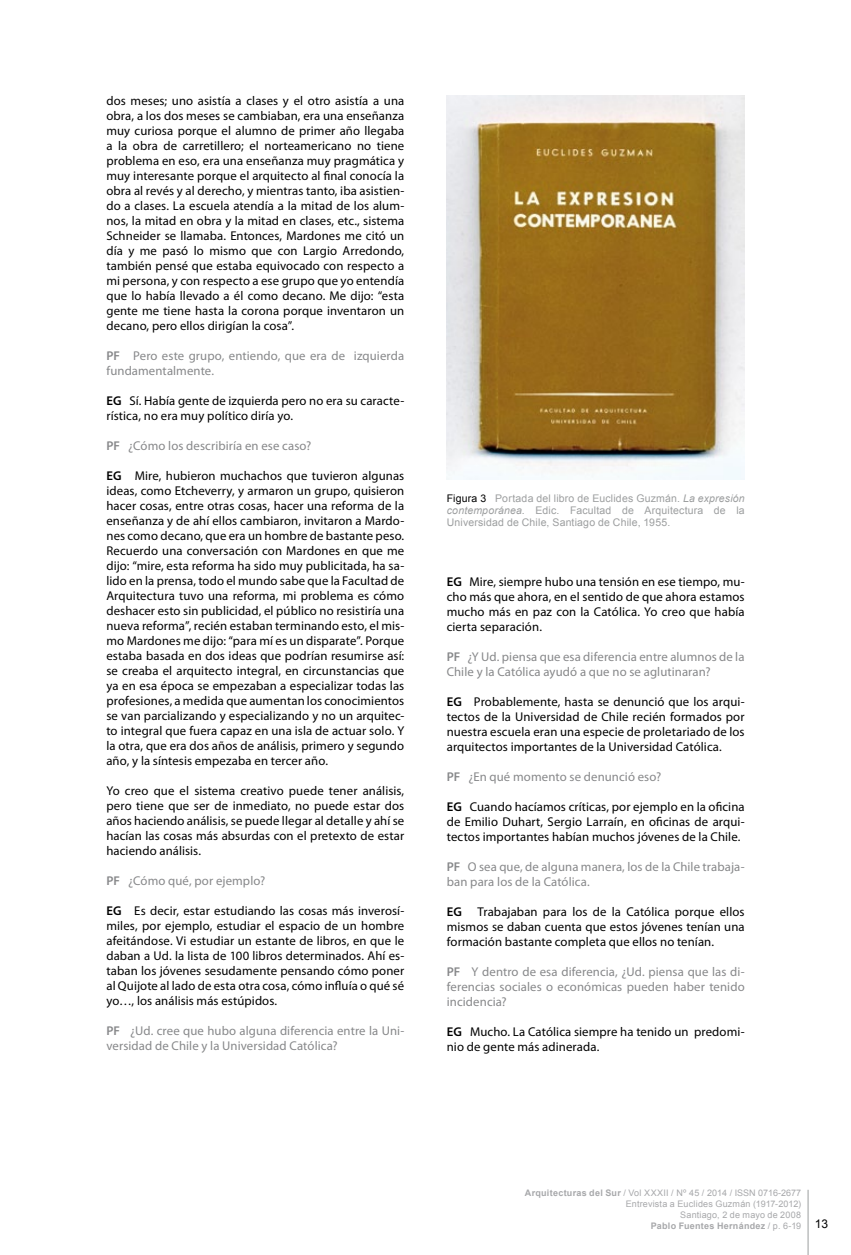
<style>
.page{position:relative;width:851px;height:1255px;background:#fff}
.page>*{position:absolute;margin:0;border:0;box-sizing:border-box;transform-origin:0 0}
.t1{font:12.75px/15px "Myriad Pro";letter-spacing:.01em;color:#000;text-align:justify}
.t2{font:12.75px/15px "Myriad Pro";letter-spacing:.01em;color:#87888a}
.t3{font:10.5px/12px "Arial";letter-spacing:.015em;color:#9c9e9f;text-align:justify}
.t4{font:9px "Arial";letter-spacing:.02em;color:#a7a8aa}
.t5{font:9px "Arial";color:#a7a8aa}
.t6{font:700 9px "Arial";letter-spacing:.03em;color:#a7a8aa}
.s1{font-weight:600}
.s2{color:#000}
.s3{font-style:italic}
.s4{font-weight:700}
.s5{font-weight:400}
.s6{font-weight:400;font-size:12px;color:#000}
</style>
<div class="page">
<hr style="left:807px;top:1189px;width:1px;height:65px;background:#9c9e9f">
<img style="left:446px;top:96px;width:298px;height:383px">
<p class="t1" style="left:106px;top:93px;width:299px">dos meses; uno asistía a clases y el otro asistía a una obra, a los dos meses se cambiaban, era una enseñanza muy curiosa porque el alumno de primer año llegaba a la obra de carretillero; el norteamericano no tiene problema en eso, era una enseñanza muy pragmática y muy interesante porque el arquitecto al final conocía la obra al revés y al derecho, y mientras tanto, iba asistien&shy;do a clases. La escuela atendía a la mitad de los alum&shy;nos, la mitad en obra y la mitad en clases, etc., sistema Schneider se llamaba. Entonces, Mardones me citó un día y me pasó lo mismo que con Largio Arredondo, también pensé que estaba equivocado con respecto a mi persona, y con respecto a ese grupo que yo entendía que lo había llevado a él como decano. Me dijo: “esta gente me tiene hasta la corona porque inventaron un decano, pero ellos dirigían la cosa”.</p>
<p class="t2" style="left:106px;top:348px;width:299px"><span class="s1">PF</span> Pero este grupo, entiendo, que era de izquierda fundamentalmente.</p>
<p class="t1" style="left:106px;top:393px;width:299px"><span class="s1">EG</span> Sí. Había gente de izquierda pero no era su caracte&shy;rística, no era muy político diría yo.</p>
<p class="t2" style="left:106px;top:438px;width:206px"><span class="s1">PF</span> ¿Cómo los describiría en ese caso?</p>
<p class="t1" style="left:106px;top:468px;width:299px"><span class="s1">EG</span> Mire, hubieron muchachos que tuvieron algunas ideas, como Etcheverry, y armaron un grupo, quisieron hacer cosas, entre otras cosas, hacer una reforma de la enseñanza y de ahí ellos cambiaron, invitaron a Mardo&shy;nes como decano, que era un hombre de bastante peso.<br>Recuerdo una conversación con Mardones en que me dijo: “mire, esta reforma ha sido muy publicitada, ha sa&shy;lido en la prensa, todo el mundo sabe que la Facultad de Arquitectura tuvo una reforma, mi problema es cómo deshacer esto sin publicidad, el público no resistiría una nueva reforma”, recién estaban terminando esto, el mis&shy;mo Mardones me dijo: “para mí es un disparate”. Porque estaba basada en dos ideas que podrían resumirse así: se creaba el arquitecto integral, en circunstancias que ya en esa época se empezaban a especializar todas las profesiones, a medida que aumentan los conocimientos se van parcializando y especializando y no un arquitec&shy;to integral que fuera capaz en una isla de actuar solo. Y la otra, que era dos años de análisis, primero y segundo año, y la síntesis empezaba en tercer año.</p>
<p class="t1" style="left:106px;top:783px;width:299px">Yo creo que el sistema creativo puede tener análisis, pero tiene que ser de inmediato, no puede estar dos años haciendo análisis, se puede llegar al detalle y ahí se hacían las cosas más absurdas con el pretexto de estar haciendo análisis.</p>
<p class="t2" style="left:106px;top:873px;width:160px"><span class="s1">PF</span> ¿Cómo qué, por ejemplo?</p>
<p class="t1" style="left:106px;top:903px;width:299px"><span class="s1">EG</span> Es decir, estar estudiando las cosas más inverosí&shy;miles, por ejemplo, estudiar el espacio de un hombre afeitándose. Vi estudiar un estante de libros, en que le daban a Ud. la lista de 100 libros determinados. Ahí es&shy;taban los jóvenes sesudamente pensando cómo poner al Quijote al lado de esta otra cosa, cómo influía o qué sé yo…, los análisis más estúpidos.</p>
<p class="t2" style="left:106px;top:1023px;width:299px"><span class="s1">PF</span> ¿Ud. cree que hubo alguna diferencia entre la Uni&shy;versidad de Chile y la Universidad Católica?</p>
<p class="t3" style="left:446px;top:492px;width:299px"><span class="s2">Figura 3</span> Portada del libro de Euclides Guzmán. <span class="s3">La expresión contemporánea</span>. Edic. Facultad de Arquitectura de la Universidad de Chile, Santiago de Chile, 1955.</p>
<p class="t1" style="left:446px;top:573px;width:299px"><span class="s1">EG</span> Mire, siempre hubo una tensión en ese tiempo, mu&shy;cho más que ahora, en el sentido de que ahora estamos mucho más en paz con la Católica. Yo creo que había cierta separación.</p>
<p class="t2" style="left:446px;top:648px;width:299px"><span class="s1">PF</span> ¿Y Ud. piensa que esa diferencia entre alumnos de la<br>Chile y la Católica ayudó a que no se aglutinaran?</p>
<p class="t1" style="left:446px;top:693px;width:299px"><span class="s1">EG</span> Probablemente, hasta se denunció que los arqui&shy;tectos de la Universidad de Chile recién formados por nuestra escuela eran una especie de proletariado de los arquitectos importantes de la Universidad Católica.</p>
<p class="t2" style="left:446px;top:768px;width:216px"><span class="s1">PF</span> ¿En qué momento se denunció eso?</p>
<p class="t1" style="left:446px;top:798px;width:299px"><span class="s1">EG</span> Cuando hacíamos críticas, por ejemplo en la oficina de Emilio Duhart, Sergio Larraín, en oficinas de arqui&shy;tectos importantes habían muchos jóvenes de la Chile.</p>
<p class="t2" style="left:446px;top:858px;width:299px"><span class="s1">PF</span> O sea que, de alguna manera, los de la Chile trabaja&shy;ban para los de la Católica.</p>
<p class="t1" style="left:446px;top:903px;width:299px"><span class="s1">EG</span> Trabajaban para los de la Católica porque ellos mismos se daban cuenta que estos jóvenes tenían una formación bastante completa que ellos no tenían.</p>
<p class="t2" style="left:446px;top:963px;width:299px;text-align:justify"><span class="s1">PF</span> Y dentro de esa diferencia, ¿Ud. piensa que las di&shy;ferencias sociales o económicas pueden haber tenido incidencia?</p>
<p class="t1" style="left:446px;top:1023px;width:299px"><span class="s1">EG</span> Mucho. La Católica siempre ha tenido un predomi&shy;nio de gente más adinerada.</p>
<p class="t5" style="left:525px;top:1187px;width:278px"><span class="s4">Arquitecturas del Sur</span> / Vol XXXII / Nº 45 / 2014 / ISSN 0716-2677</p>
<p class="t4" style="left:625px;top:1197px;width:177px">Entrevista a Euclides Guzmán (1917-2012)</p>
<p class="t4" style="left:680px;top:1208px;width:122px">Santiago, 2 de mayo de 2008</p>
<p class="t6" style="left:650px;top:1219px;width:179px">Pablo Fuentes Hernández <span class="s5">/ p. 6-19</span> <span class="s6">13</span></p>
</div>
